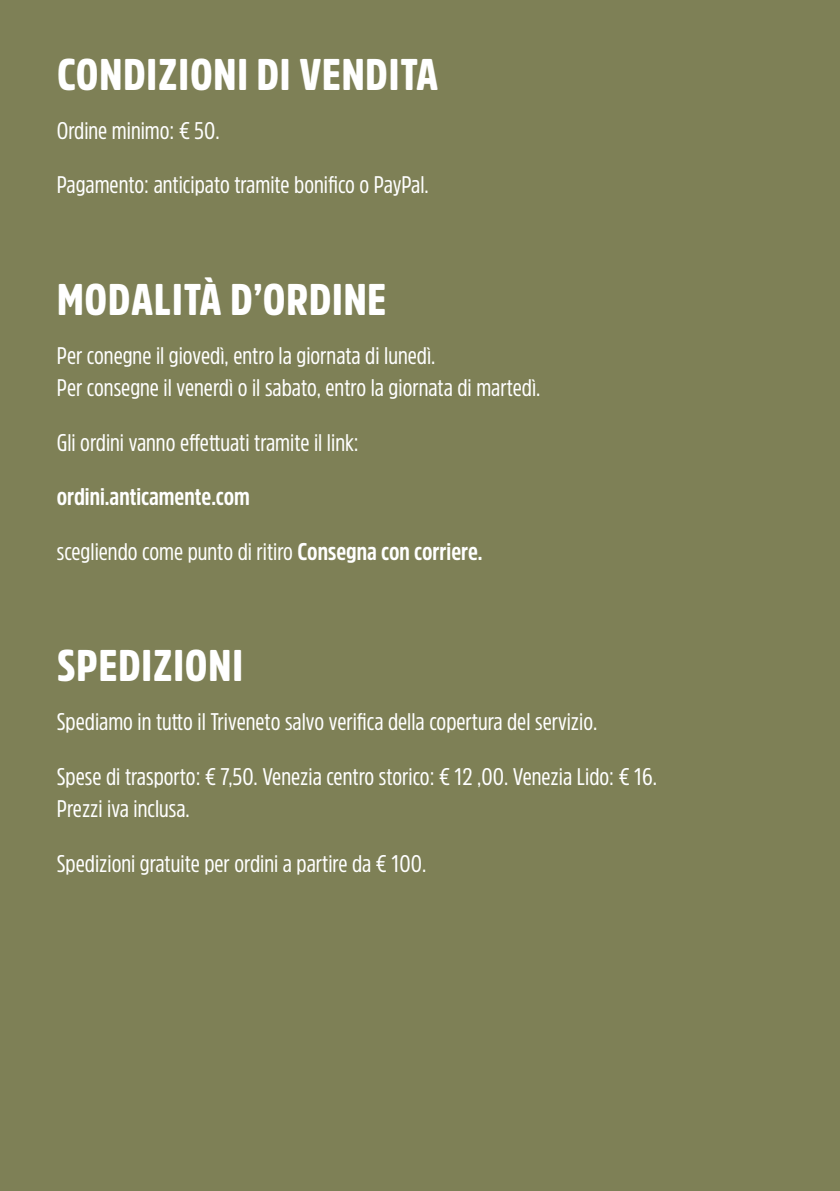
<style>
.page{position:relative;width:840px;height:1191px;background:#fff}
.page>*{position:absolute;margin:0;border:0;box-sizing:border-box;transform-origin:0 0}
.t1{font:900 44px "Amsi Pro Cond";letter-spacing:.02em;color:#fff}
.t2{font:24px/32px "Amsi Pro Cond";color:#fff}
.t3{font:700 24px "Amsi Pro Cond";color:#fff}
.s1{font-weight:700}
</style>
<div class="page">
<div style="left:0;top:0;width:839px;height:1191px;background:#7e8056"></div>
<h1 class="t1" style="left:57px;top:44px;width:383px">CONDIZIONI DI VENDITA</h1>
<p class="t2" style="left:57px;top:114px;width:164px">Ordine minimo: € 50.</p>
<p class="t2" style="left:57px;top:168px;width:373px">Pagamento: anticipato tramite bonifico o PayPal.</p>
<h1 class="t1" style="left:57px;top:269px;width:330px">MODALITÀ D’ORDINE</h1>
<p class="t2" style="left:57px;top:339px;width:485px">Per conegne il giovedì, entro la giornata di lunedì.<br>Per consegne il venerdì o il sabato, entro la giornata di martedì.</p>
<p class="t2" style="left:57px;top:425px;width:303px">Gli ordini vanno effettuati tramite il link:</p>
<p class="t3" style="left:57px;top:480px;width:194px">ordini.anticamente.com</p>
<p class="t2" style="left:57px;top:535px;width:427px">scegliendo come punto di ritiro <span class="s1">Consegna con corriere.</span></p>
<h1 class="t1" style="left:57px;top:635px;width:187px">SPEDIZIONI</h1>
<p class="t2" style="left:57px;top:705px;width:541px">Spediamo in tutto il Triveneto salvo verifica della copertura del servizio.</p>
<p class="t2" style="left:57px;top:760px;width:601px">Spese di trasporto: € 7,50. Venezia centro storico: € 12 ,00. Venezia Lido: € 16.<br>Prezzi iva inclusa.</p>
<p class="t2" style="left:57px;top:846px;width:371px">Spedizioni gratuite per ordini a partire da € 100.</p>
</div>
